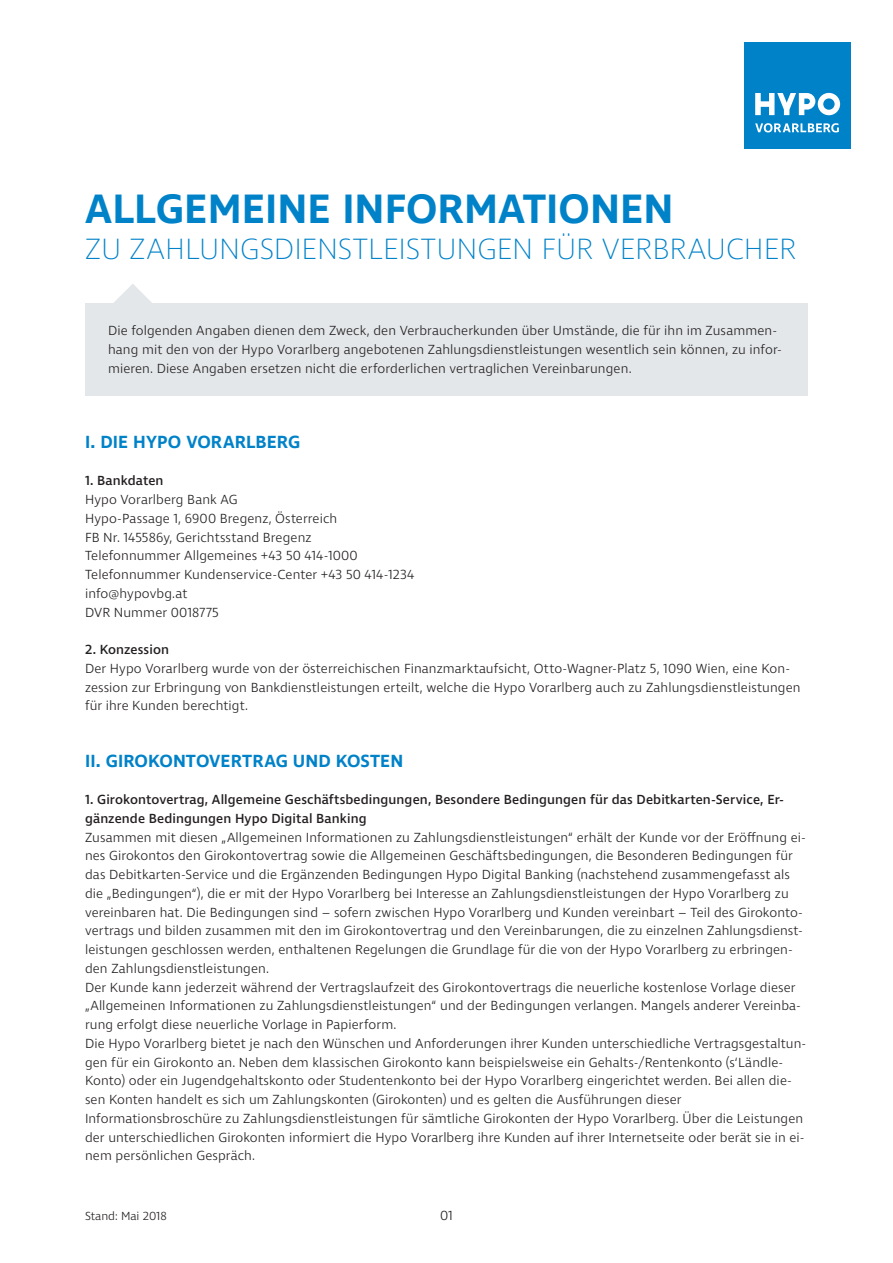
<style>
.page{position:relative;width:893px;height:1263px;background:#fff}
.page>*{position:absolute;margin:0;border:0;box-sizing:border-box;transform-origin:0 0}
.Headline1_28pt_SemiB{font:600 42px "Ingra";color:#0082c9}
.Headline2_20pt_Ultra{font:200 30px "Ingra";color:#0082c9}
.Headline4_12pt_SemiB{font:600 18px "Ingra";letter-spacing:.005em;color:#0082c9}
.Fliesstext_9pt{font:300 13.5px/18.8px "Ingra";letter-spacing:.01em;color:#231f20}
.Fliesstext_HL2_Mediu{font:500 13.5px/18.8px "Ingra";letter-spacing:.01em;color:#231f20}
.Seitenzahlen_9pt_Lig{font:300 13.5px "Ingra";color:#231f20}
.Disclaimer_8pt{font:300 12px "Ingra";color:#231f20}
.s1{font-weight:500}
</style>
<div class="page">
<div style="left:744px;top:43px;width:106px;height:106px;background:#0082c9"></div>
<svg style="left:755px;top:123px;width:84px;height:9px"></svg>
<svg style="left:755px;top:93px;width:85px;height:22px"></svg>
<div style="left:85px;top:303px;width:723px;height:92px;background:#e3e7e9"></div>
<svg style="left:114px;top:284px;width:38px;height:19px"></svg>
<p class="Headline1_28pt_SemiB" style="left:85px;top:183px;width:590px">ALLGEMEINE INFORMATIONEN</p>
<p class="Headline2_20pt_Ultra" style="left:85px;top:231px;width:712px">ZU ZAHLUNGSDIENSTLEISTUNGEN FÜR VERBRAUCHER</p>
<p class="Fliesstext_9pt" style="left:108px;top:322px;width:675px">Die folgenden Angaben dienen dem Zweck, den Verbraucherkunden über Umstände, die für ihn im Zusammen&shy;hang mit den von der Hypo Vorarlberg angebotenen Zahlungsdienstleistungen wesentlich sein können, zu infor&shy;mieren. Diese Angaben ersetzen nicht die erforderlichen vertraglichen Vereinbarungen.</p>
<p class="Headline4_12pt_SemiB" style="left:85px;top:431px;width:216px">I. DIE HYPO VORARLBERG</p>
<p class="Fliesstext_9pt" style="left:85px;top:472px;width:331px"><span class="s1">1. Bankdaten<br></span>Hypo Vorarlberg Bank AG<br>Hypo-Passage 1, 6900 Bregenz, Österreich<br>FB Nr. 145586y, Gerichtsstand Bregenz<br>Telefonnummer Allgemeines +43 50 414-1000<br>Telefonnummer Kundenservice-Center +43 50 414-1234 info@hypovbg.at</p>
<p class="Fliesstext_9pt" style="left:85px;top:603px;width:135px">DVR Nummer 0018775</p>
<p class="Fliesstext_9pt" style="left:85px;top:641px;width:717px"><span class="s1">2. Konzession<br></span>Der Hypo Vorarlberg wurde von der österreichischen Finanzmarktaufsicht, Otto-Wagner-Platz 5, 1090 Wien, eine Kon&shy;zession zur Erbringung von Bankdienstleistungen erteilt, welche die Hypo Vorarlberg auch zu Zahlungsdienstleistungen für ihre Kunden berechtigt.</p>
<p class="Headline4_12pt_SemiB" style="left:85px;top:749px;width:320px">II. GIROKONTOVERTRAG UND KOSTEN</p>
<p class="Fliesstext_HL2_Mediu" style="left:85px;top:791px;width:701px">1. Girokontovertrag, Allgemeine Geschäftsbedingungen, Besondere Bedingungen für das Debitkarten-Service, Er&shy;gänzende Bedingungen Hypo Digital Banking</p>
<p class="Fliesstext_9pt" style="left:85px;top:828px;width:722px">Zusammen mit diesen „Allgemeinen Informationen zu Zahlungsdienstleistungen“ erhält der Kunde vor der Eröffnung ei&shy;nes Girokontos den Girokontovertrag sowie die Allgemeinen Geschäftsbedingungen, die Besonderen Bedingungen für das Debitkarten-Service und die Ergänzenden Bedingungen Hypo Digital Banking (nachstehend zusammengefasst als die „Bedingungen“), die er mit der Hypo Vorarlberg bei Interesse an Zahlungsdienstleistungen der Hypo Vorarlberg zu vereinbaren hat. Die Bedingungen sind – sofern zwischen Hypo Vorarlberg und Kunden vereinbart – Teil des Girokonto&shy;vertrags und bilden zusammen mit den im Girokontovertrag und den Vereinbarungen, die zu einzelnen Zahlungsdienst&shy;leistungen geschlossen werden, enthaltenen Regelungen die Grundlage für die von der Hypo Vorarlberg zu erbringen&shy;den Zahlungsdienstleistungen.</p>
<p class="Fliesstext_9pt" style="left:85px;top:978px;width:717px">Der Kunde kann jederzeit während der Vertragslaufzeit des Girokontovertrags die neuerliche kostenlose Vorlage dieser „Allgemeinen Informationen zu Zahlungsdienstleistungen“ und der Bedingungen verlangen. Mangels anderer Vereinba&shy;rung erfolgt diese neuerliche Vorlage in Papierform.</p>
<p class="Fliesstext_9pt" style="left:85px;top:1035px;width:723px">Die Hypo Vorarlberg bietet je nach den Wünschen und Anforderungen ihrer Kunden unterschiedliche Vertragsgestaltun&shy;gen für ein Girokonto an. Neben dem klassischen Girokonto kann beispielsweise ein Gehalts-/Rentenkonto (s‘Ländle-Konto) oder ein Jugendgehaltskonto oder Studentenkonto bei der Hypo Vorarlberg eingerichtet werden. Bei allen die&shy;sen Konten handelt es sich um Zahlungskonten (Girokonten) und es gelten die Ausführungen dieser Informationsbroschüre zu Zahlungsdienstleistungen für sämtliche Girokonten der Hypo Vorarlberg. Über die Leistungen der unterschiedlichen Girokonten informiert die Hypo Vorarlberg ihre Kunden auf ihrer Internetseite oder berät sie in ei&shy;nem persönlichen Gespräch.</p>
<p class="Disclaimer_8pt" style="left:85px;top:1209px;width:83px">Stand: Mai 2018</p>
<p class="Seitenzahlen_9pt_Lig" style="left:440px;top:1207px;width:14px">01</p>
</div>
